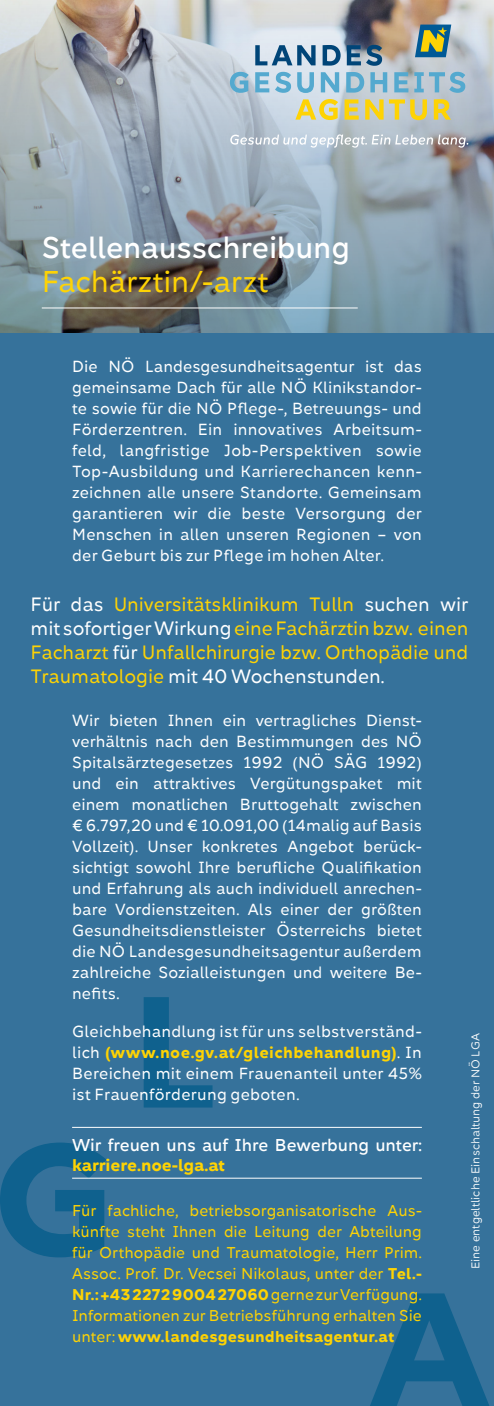
<style>
.page{position:relative;width:494px;height:1406px;background:#fff}
.page>*{position:absolute;margin:0;border:0;box-sizing:border-box;transform-origin:0 0}
.t1{font:500 28px "Kometa";letter-spacing:-.005em;color:#fff}
.t2{font:28px "Kometa";letter-spacing:-.01em;color:#fed304}
.t3{font:18px/24px "Kometa";letter-spacing:-.005em;color:#fed304;text-align:justify}
.t4{font:500 16px "Kometa";letter-spacing:-.005em;color:#fff}
.t5{font:800 15.8px "Kometa";letter-spacing:-.005em;color:#fed304}
.t6{font:15px/21px "Kometa";letter-spacing:.015em;color:#fff;text-align:justify}
.t7{font:14.6px/21px "Kometa";color:#fed304;text-align:justify}
.t8{font:11px "Kometa";color:#fff}
.s1{color:#fff}
.s2{font-weight:800;color:#fed304}
.s3{font-weight:800}
</style>
<div class="page">
<div style="left:0;top:0;width:493px;height:1406px;background:#36729b"></div>
<svg style="left:143px;top:997px;width:69px;height:111px"></svg>
<svg style="left:370px;top:1293px;width:119px;height:113px"></svg>
<svg style="left:0;top:1143px;width:106px;height:114px"></svg>
<hr style="left:72px;top:1127px;width:349px;height:1px;background:#fff">
<hr style="left:72px;top:1178px;width:349px;height:1px;background:#fff">
<img style="left:0;top:0;width:493px;height:332px">
<div style="left:197px;top:0;width:296px;height:180px;background:#fff;opacity:.5"></div>
<svg style="left:255px;top:45px;width:127px;height:21px;background:#7396b1"></svg>
<svg style="left:295px;top:99px;width:155px;height:21px;background:#dccf79"></svg>
<svg style="left:230px;top:72px;width:235px;height:21px;background:#96c0d6"></svg>
<svg style="left:230px;top:134px;width:238px;height:14px;background:#bec5cd"></svg>
<svg style="left:414px;top:25px;width:37px;height:32px"></svg>
<hr style="left:42px;top:307px;width:315px;height:1px;background:#fff">
<p class="t1" style="left:42px;top:229px;width:309px">Stellenausschreibung</p>
<p class="t2" style="left:42px;top:263px;width:228px">Fachärztin/-arzt</p>
<p class="t6" style="left:72px;top:355px;width:351px">Die NÖ Landesgesundheitsagentur ist das gemeinsame Dach für alle NÖ Klinikstandor&shy;te sowie für die NÖ Pflege-, Betreuungs- und Förderzentren. Ein innovatives Arbeitsum&shy;feld, langfristige Job-Perspektiven sowie Top-Ausbildung und Karrierechancen kenn&shy;zeichnen alle unsere Standorte. Gemeinsam garantieren wir die beste Versorgung der Menschen in allen unseren Regionen – von der Geburt bis zur Pflege im hohen Alter.</p>
<p class="t3" style="left:31px;top:592px;width:439px"><span class="s1">Für das</span> Universitätsklinikum Tulln <span class="s1">suchen wir mit sofortiger Wirkung</span> eine Fachärztin bzw. einen Facharzt <span class="s1">für</span> Unfallchirurgie bzw. Orthopädie und Traumatologie <span class="s1">mit 40 Wochenstunden.</span></p>
<p class="t6" style="left:72px;top:710px;width:351px">Wir bieten Ihnen ein vertragliches Dienst&shy;verhältnis nach den Bestimmungen des NÖ Spitalsärztegesetzes 1992 (NÖ SÄG 1992) und ein attraktives Vergütungspaket mit einem monatlichen Bruttogehalt zwischen € 6.797,20 und € 10.091,00 (14malig auf Basis Vollzeit). Unser konkretes Angebot berück&shy;sichtigt sowohl Ihre berufliche Qualifikation und Erfahrung als auch individuell anrechen&shy;bare Vordienstzeiten. Als einer der größten Gesundheitsdienstleister Österreichs bietet die NÖ Landesgesundheitsagentur außerdem zahlreiche Sozialleistungen und weitere Be&shy;nefits.</p>
<p class="t6" style="left:72px;top:1021px;width:351px">Gleichbehandlung ist für uns selbstverständ&shy;lich <span class="s2">(www.noe.gv.at/gleichbehandlung)</span>. In Bereichen mit einem Frauenanteil unter 45% ist Frauenförderung geboten.</p>
<p class="t4" style="left:72px;top:1134px;width:351px">Wir freuen uns auf Ihre Bewerbung unter:</p>
<p class="t5" style="left:72px;top:1154px;width:154px">karriere.noe-lga.at</p>
<p class="t7" style="left:72px;top:1200px;width:351px">Für fachliche, betriebsorganisatorische Aus&shy;künfte steht Ihnen die Leitung der Abteilung für Orthopädie und Traumatologie, Herr Prim.<br>Assoc. Prof. Dr. Vecsei Nikolaus, unter der <span class="s3">Tel.- Nr.: +43 2272 9004 27060</span> gerne zur Verfügung.<br>Informationen zur Betriebsführung erhalten Sie unter: <span class="s3">www.landesgesundheitsagentur.at</span></p>
<p class="t8" style="left:468px;top:1269px;width:237px;rotate:-90deg">Eine entgeltliche Einschaltung der NÖ LGA</p>
</div>
